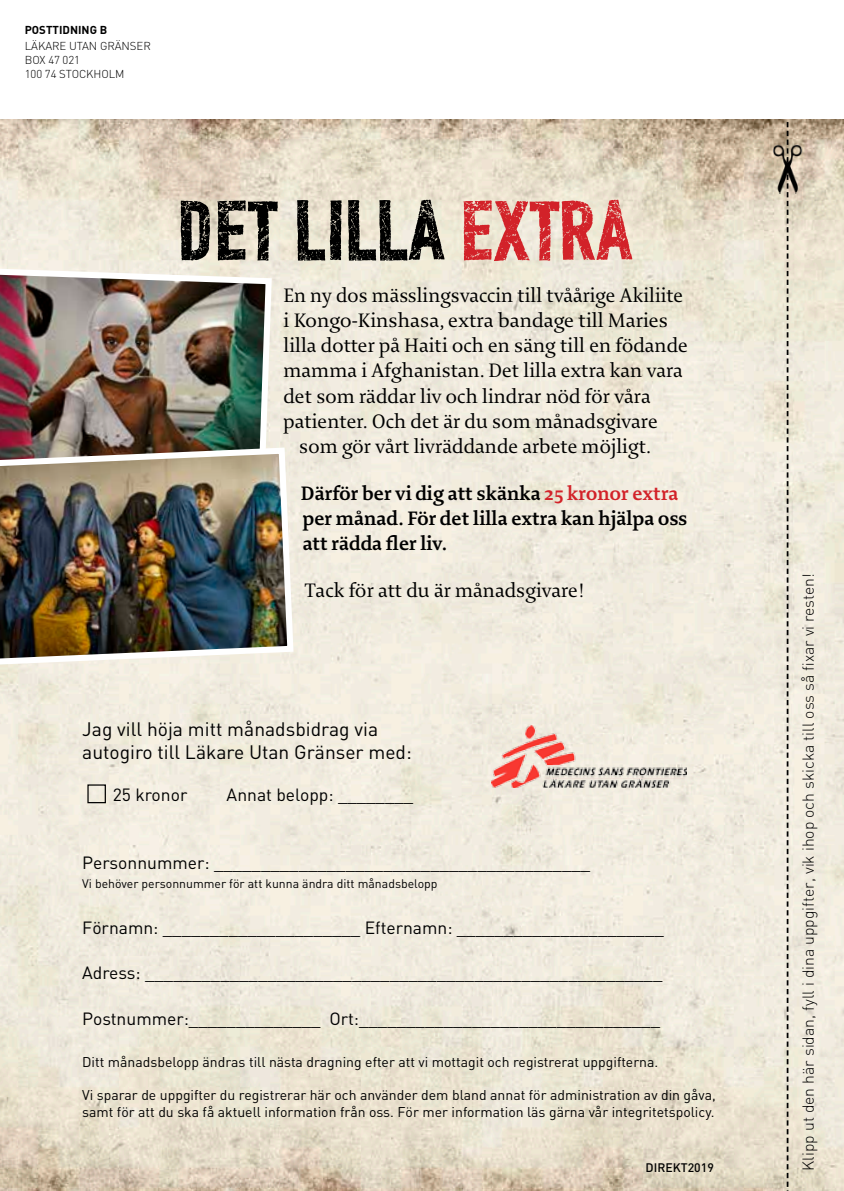
<style>
.page{position:relative;width:844px;height:1191px;background:#fff}
.page>*{position:absolute;margin:0;border:0;box-sizing:border-box;transform-origin:0 0}
.t1{font:84px "MSF Schriften";color:#000}
.t2{font:21px "Enigma";color:#000}
.t3{font:700 21px/25.2px "Enigma";color:#000}
.t4{font:19.25px/23.1px "DIN";color:#000}
.t5{font:17.5px "DIN";color:#000}
.t6{font:300 15.75px "DIN";color:#000}
.t7{font:14px/16.8px "DIN";color:#000}
.t8{font:12.25px "DIN";color:#000}
.t9{font:500 12.25px "DIN";color:#000}
.t10{font:300 11.38px/14px "DIN";letter-spacing:-.005em;color:#000}
.t11{font:700 11.38px "DIN";color:#000}
.s1{color:#d22229}
</style>
<div class="page">
<img style="left:0;top:119px;width:843px;height:1072px">
<svg style="left:786px;top:122px;width:2px;height:1069px;background:#8e8a81"></svg>
<img style="left:773px;top:145px;width:28px;height:48px">
<img style="left:491px;top:725px;width:195px;height:63px">
<div style="left:87px;top:784px;width:19px;height:19px;border:1px solid #000"></div>
<img style="left:0;top:264px;width:275px;height:180px">
<img style="left:0;top:444px;width:296px;height:224px">
<p class="t11" style="left:25px;top:23px;width:84px">POSTTIDN ING B</p>
<p class="t10" style="left:25px;top:38px;width:127px">LÄKARE UTAN GRÄNSER<br>BOX 47 021<br>100 74 STOCKHO LM</p>
<h1 class="t1" style="left:177px;top:182px;width:456px">DET LILLA <span class="s1">EXTRA</span></h1>
<p class="t2" style="left:283px;top:284px;width:401px">En ny dos mässlingsvaccin till tvåårige Akiliite</p>
<p class="t2" style="left:283px;top:309px;width:386px">i Kongo-Kinshasa, extra bandage till Maries</p>
<p class="t2" style="left:283px;top:334px;width:406px">lilla dotter på Haiti och en säng till en födande</p>
<p class="t2" style="left:283px;top:359px;width:401px">mamma i Afghanistan. Det lilla extra kan vara</p>
<p class="t2" style="left:283px;top:385px;width:368px">det som räddar liv och lindrar nöd för våra</p>
<p class="t2" style="left:283px;top:410px;width:376px">patienter. Och det är du som månadsgivare</p>
<p class="t2" style="left:299px;top:435px;width:353px">som gör vårt livräddande arbete möjligt.</p>
<p class="t3" style="left:301px;top:481px;width:388px">Därför ber vi dig att skänka <span class="s1">25 kronor extra </span>per månad. För det lilla extra kan hjälpa oss att rädda fler liv.</p>
<p class="t2" style="left:304px;top:579px;width:282px">Tack för att du är månadsgivare!</p>
<p class="t6" style="left:798px;top:1170px;width:599px;rotate:-90deg">KLIPP UT DEN HÄR SIDAN, FYLL I DINA UPPGIFTER, VIK IHOP OCH SKICKA TILL OSS SÅ FIXAR VI RESTEN!</p>
<p class="t4" style="left:82px;top:717px;width:331px">Jag vill höja mitt månadsbidrag via autogiro till Läkare Utan Gränser med:</p>
<p class="t5" style="left:113px;top:784px;width:76px">25 kronor</p>
<p class="t5" style="left:226px;top:784px;width:188px">Annat belopp: ________</p>
<p class="t5" style="left:82px;top:852px;width:509px">Personnummer: ________________________________________</p>
<p class="t8" style="left:82px;top:876px;width:357px">Vi behöver personnummer för att kunna ändra ditt månadsbelopp</p>
<p class="t5" style="left:82px;top:916px;width:583px">Förnamn: _____________________ E fternamn: ______________________</p>
<p class="t5" style="left:82px;top:962px;width:581px">Adress: _______________________________________________________</p>
<p class="t5" style="left:82px;top:1007px;width:579px">Postnummer:______________ Ort:________________________________</p>
<p class="t7" style="left:82px;top:1053px;width:577px">Ditt månadsbelopp ändras till nästa dragning efter att vi mottagit och registrerat uppgifterna.</p>
<p class="t7" style="left:82px;top:1086px;width:635px">Vi sparar de uppgifter du registrerar här och använder dem bland annat för administration av din gåva, samt för att du ska få aktuell information från oss. För mer information läs gärna vår integritetspolicy.</p>
<p class="t9" style="left:645px;top:1159px;width:70px">DIREKT2019</p>
</div>
